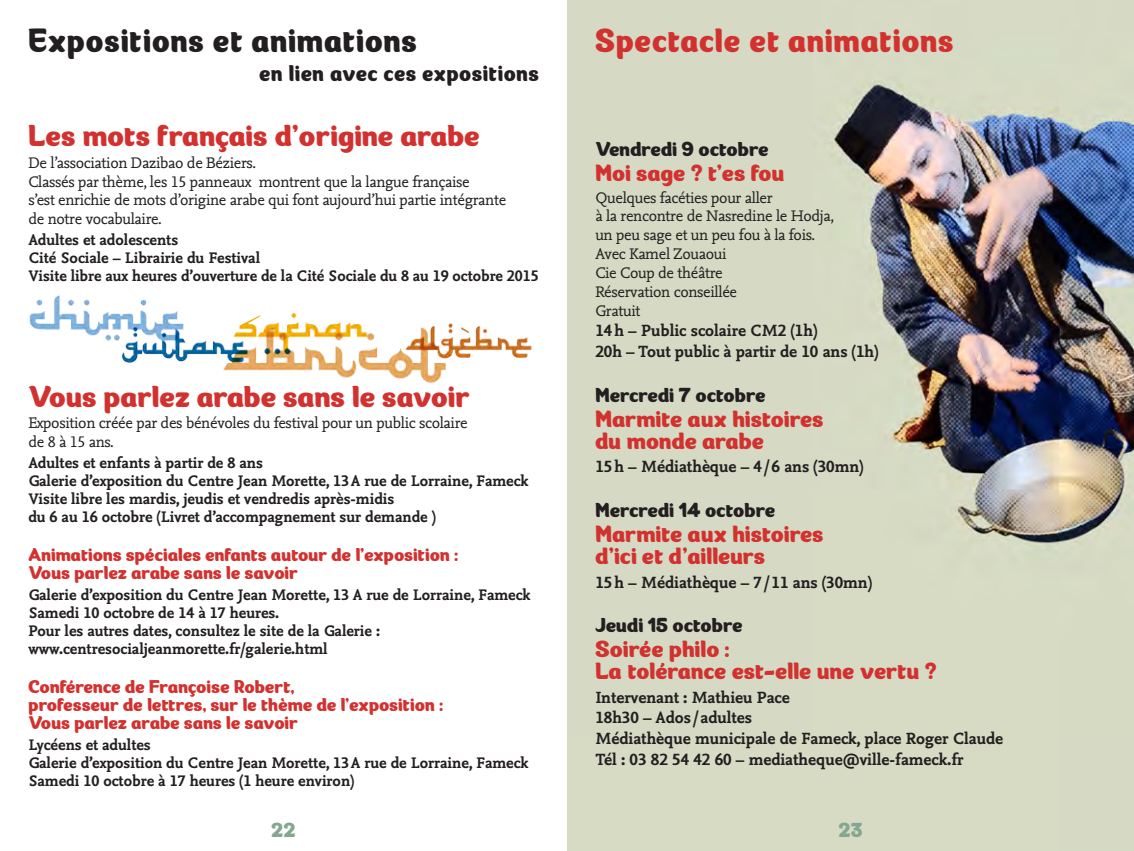
<style>
.page{position:relative;width:1134px;height:851px;background:#fff}
.page>*{position:absolute;margin:0;border:0;box-sizing:border-box;transform-origin:0 0}
.titre_chapitre{font:40px "Gumley";letter-spacing:.04em;color:#231f20;scale:.96 1}
.titre_chapitre-2{font:40px "Gumley";letter-spacing:.035em;color:#d2322f;scale:.96 1}
.petit_titre_rouge{font:36px "Gumley";letter-spacing:.01em;color:#d2322f}
.titre_court_métrage{font:28px "Gumley";letter-spacing:.01em;color:#d2322f}
.texte_courant{font:27px "Gumley";letter-spacing:.04em;color:#231f20;scale:.96 1}
.titre_court_métrage-2{font:24px "Gumley";letter-spacing:.01em;color:#231f20}
.t1{font:24px "Gumley";color:#85a691;scale:.96 1}
.petit_titre_rouge-2{font:22px "Gumley";letter-spacing:.01em;color:#d2322f}
.texte_gras{font:700 17px "Nexus Mix Turk TF";color:#231f20}
.texte_gras-2{font:700 16px "Nexus Mix Turk TF";color:#231f20}
.texte_courant-2{font:16px "Nexus Mix Turk TF";letter-spacing:-.02em;color:#231f20}
</style>
<div class="page">
<img style="left:567px;top:0;width:567px;height:850px">
<img style="left:29px;top:295px;width:503px;height:89px">
<p class="titre_chapitre" style="left:28px;top:20px;width:406px">Expositions et animations</p>
<p class="texte_courant" style="left:260px;top:59px;width:292px">en lien avec ces expositions</p>
<p class="petit_titre_rouge" style="left:28px;top:117px;width:453px">Les mots français d’origine arabe</p>
<p class="texte_courant-2" style="left:28px;top:150px;width:229px">De l’association Dazibao de Béziers.</p>
<p class="texte_courant-2" style="left:28px;top:169px;width:443px">Classés par thème, les 15 panneaux montrent que la langue française</p>
<p class="texte_courant-2" style="left:28px;top:188px;width:479px">s’est enrichie de mots d’origine arabe qui font aujourd’hui partie intégrante</p>
<p class="texte_courant-2" style="left:28px;top:206px;width:135px">de notre vocabulaire.</p>
<p class="texte_gras-2" style="left:28px;top:227px;width:151px">Adultes et adolescents</p>
<p class="texte_gras-2" style="left:28px;top:245px;width:233px">Cité Sociale – Librairie du Festival</p>
<p class="texte_gras-2" style="left:28px;top:263px;width:512px">Visite libre aux heures d’ouverture de la Cité Sociale du 8 au 19 octobre 2015</p>
<p class="petit_titre_rouge" style="left:28px;top:378px;width:443px">Vous parlez arabe sans le savoir</p>
<p class="texte_courant-2" style="left:28px;top:410px;width:441px">Exposition créée par des bénévoles du festival pour un public scolaire</p>
<p class="texte_courant-2" style="left:28px;top:429px;width:87px">de 8 à 15 ans.</p>
<p class="texte_gras-2" style="left:28px;top:450px;width:236px">Adultes et enfants à partir de 8 ans</p>
<p class="texte_gras-2" style="left:28px;top:468px;width:502px">Galerie d’exposition du Centre Jean Morette, 13A rue de Lorraine, Fameck</p>
<p class="texte_gras-2" style="left:28px;top:486px;width:367px">Visite libre les mardis, jeudis et vendredis après-midis</p>
<p class="texte_gras-2" style="left:28px;top:504px;width:409px">du 6 au 16 octobre (Livret d’accompagnement sur demande )</p>
<p class="petit_titre_rouge-2" style="left:28px;top:543px;width:431px">Animations spéciales enfants autour de l’exposition :</p>
<p class="petit_titre_rouge-2" style="left:28px;top:561px;width:271px">Vous parlez arabe sans le savoir</p>
<p class="texte_gras-2" style="left:28px;top:582px;width:504px">Galerie d’exposition du Centre Jean Morette, 13 A rue de Lorraine, Fameck</p>
<p class="texte_gras-2" style="left:28px;top:600px;width:252px">Samedi 10 octobre de 14 à 17 heures.</p>
<p class="texte_gras-2" style="left:28px;top:618px;width:353px">Pour les autres dates, consultez le site de la Galerie :</p>
<p class="texte_gras-2" style="left:28px;top:636px;width:301px">www.centresocialjeanmorette.fr/galerie.html</p>
<p class="petit_titre_rouge-2" style="left:28px;top:675px;width:267px">Conférence de Françoise Robert,</p>
<p class="petit_titre_rouge-2" style="left:28px;top:693px;width:416px">professeur de lettres, sur le thème de l’exposition :</p>
<p class="petit_titre_rouge-2" style="left:28px;top:711px;width:271px">Vous parlez arabe sans le savoir</p>
<p class="texte_gras-2" style="left:28px;top:731px;width:124px">Lycéens et adultes</p>
<p class="texte_gras-2" style="left:28px;top:749px;width:502px">Galerie d’exposition du Centre Jean Morette, 13A rue de Lorraine, Fameck</p>
<p class="texte_gras-2" style="left:28px;top:767px;width:327px">Samedi 10 octobre à 17 heures (1 heure environ)</p>
<p class="titre_chapitre-2" style="left:595px;top:20px;width:374px">Spectacle et animations</p>
<p class="titre_court_métrage-2" style="left:595px;top:137px;width:174px">Vendredi 9 octobre</p>
<p class="titre_court_métrage" style="left:595px;top:159px;width:190px">Moi sage ? t’es fou</p>
<p class="texte_courant-2" style="left:595px;top:185px;width:179px">Quelques facéties pour aller</p>
<p class="texte_courant-2" style="left:595px;top:203px;width:240px">à la rencontre de Nasredine le Hodja,</p>
<p class="texte_courant-2" style="left:595px;top:222px;width:221px">un peu sage et un peu fou à la fois.</p>
<p class="texte_courant-2" style="left:595px;top:241px;width:133px">Avec Kamel Zouaoui</p>
<p class="texte_courant-2" style="left:595px;top:260px;width:129px">Cie Coup de théâtre</p>
<p class="texte_courant-2" style="left:595px;top:279px;width:143px">Réservation conseillée</p>
<p class="texte_courant-2" style="left:595px;top:298px;width:47px">Gratuit</p>
<p class="texte_gras" style="left:595px;top:317px;width:223px">14h – Public scolaire CM2 (1h)</p>
<p class="texte_gras" style="left:595px;top:338px;width:285px">20h – Tout public à partir de 10 ans (1h)</p>
<p class="titre_court_métrage-2" style="left:595px;top:383px;width:172px">Mercredi 7 octobre</p>
<p class="titre_court_métrage" style="left:595px;top:404px;width:229px">Marmite aux histoires</p>
<p class="titre_court_métrage" style="left:595px;top:426px;width:170px">du monde arabe</p>
<p class="texte_gras" style="left:595px;top:453px;width:270px">15h – Médiathèque – 4 / 6 ans (30mn)</p>
<p class="titre_court_métrage-2" style="left:595px;top:498px;width:181px">Mercredi 14 octobre</p>
<p class="titre_court_métrage" style="left:595px;top:519px;width:229px">Marmite aux histoires</p>
<p class="titre_court_métrage" style="left:595px;top:541px;width:171px">d’ici et d’ailleurs</p>
<p class="texte_gras" style="left:595px;top:568px;width:278px">15h – Médiathèque – 7 / 11 ans (30mn)</p>
<p class="titre_court_métrage-2" style="left:595px;top:613px;width:149px">Jeudi 15 octobre</p>
<p class="titre_court_métrage" style="left:595px;top:634px;width:136px">Soirée philo :</p>
<p class="titre_court_métrage" style="left:595px;top:656px;width:342px">La tolérance est-elle une vertu ?</p>
<p class="texte_gras" style="left:595px;top:683px;width:196px">Intervenant : Mathieu Pace</p>
<p class="texte_gras" style="left:595px;top:704px;width:158px">18h30 – Ados / adultes</p>
<p class="texte_gras" style="left:595px;top:725px;width:409px">Médiathèque municipale de Fameck, place Roger Claude</p>
<p class="texte_gras" style="left:595px;top:746px;width:370px">Tél : 03 82 54 42 60 – mediatheque@ville-fameck.fr</p>
<h3 class="t1" style="left:272px;top:817px;width:26px">22</h3>
<h3 class="t1" style="left:839px;top:817px;width:26px">23</h3>
</div>
